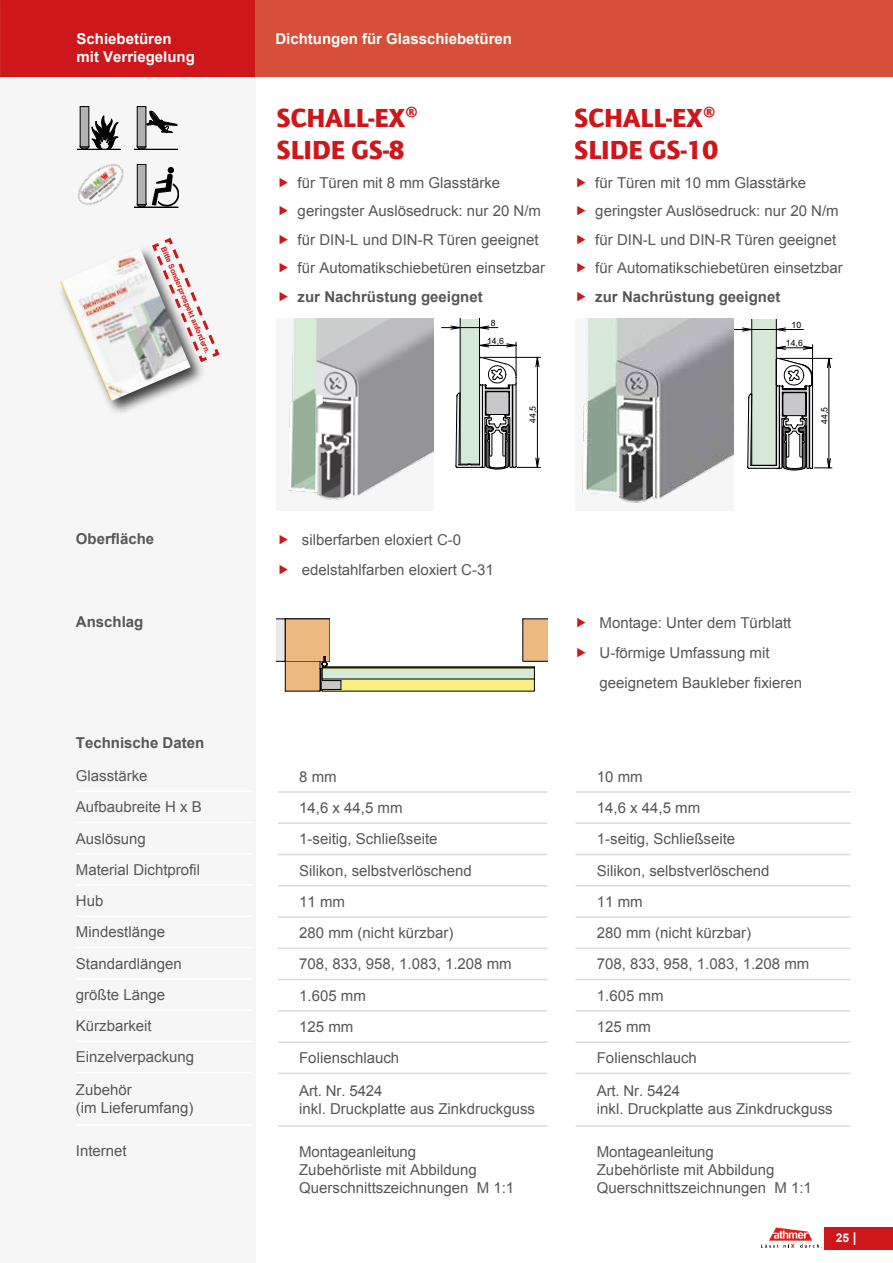
<style>
.page{position:relative;width:893px;height:1263px;background:#fff}
.page>*{position:absolute;margin:0;border:0;box-sizing:border-box;transform-origin:0 0}
.t1{font:900 27px/32.4px "Quay Sans ITC Std";color:#cd171a}
.t2{font:15px/31.2px "Arial";color:#575756}
.t3{font:700 15px "Arial";color:#575756}
.t4{font:700 15px/18px "Arial";color:#fff}
.t5{font:12.15px "Arial";color:#000}
.t6{font:700 12px "Arial";color:#fff}
.t7{font:8.7px/18.3px "Arial";color:#000;text-align:center}
.t8{font:700 7.5px "Arial";color:#cd171a}
.s1{font-size:13.5px}
</style>
<div class="page">
<div style="left:0;top:0;width:255px;height:1263px;background:#f6f6f6"></div>
<svg style="left:761px;top:1227px;width:62px;height:21px"></svg>
<div style="left:825px;top:1227px;width:68px;height:22px;background:#cd171a"></div>
<div style="left:0;top:0;width:255px;height:77px;background:#cd171a"></div>
<div style="left:255px;top:0;width:638px;height:77px;background:#d74f38"></div>
<img style="left:78px;top:164px;width:46px;height:41px">
<div style="left:80px;top:143px;width:9px;height:6px;border:1px solid #000;border-radius:50%"></div>
<div style="left:80px;top:107px;width:9px;height:40px;background:#b3b2b2"></div>
<div style="left:77px;top:149px;width:44px;height:1px;border:1px solid #000"></div>
<svg style="left:92px;top:116px;width:26px;height:33px"></svg>
<div style="left:137px;top:201px;width:9px;height:6px;border:1px solid #000;border-radius:50%"></div>
<div style="left:137px;top:164px;width:9px;height:41px;background:#b3b2b2"></div>
<div style="left:137px;top:164px;width:9px;height:41px;border:1px solid #000"></div>
<div style="left:135px;top:207px;width:43px;height:1px;border:1px solid #000"></div>
<svg style="left:167px;top:167px;width:7px;height:7px"></svg>
<svg style="left:152px;top:174px;width:27px;height:33px"></svg>
<div style="left:137px;top:143px;width:9px;height:6px;border:1px solid #000;border-radius:50%"></div>
<div style="left:137px;top:107px;width:9px;height:40px;background:#b3b2b2"></div>
<div style="left:137px;top:107px;width:9px;height:40px;border:1px solid #000"></div>
<div style="left:135px;top:149px;width:43px;height:1px;border:1px solid #000"></div>
<svg style="left:146px;top:111px;width:31px;height:22px"></svg>
<div style="left:752px;top:319px;width:24px;height:146px;background:#d6e9d6"></div>
<hr style="left:751px;top:319px;width:1px;height:146px;background:#000">
<hr style="left:776px;top:319px;width:1px;height:146px;background:#000">
<svg style="left:733px;top:327px;width:100px;height:144px"></svg>
<svg style="left:441px;top:319px;width:100px;height:151px"></svg>
<img style="left:582px;top:319px;width:151px;height:184px">
<img style="left:287px;top:319px;width:147px;height:182px">
<hr style="left:76px;top:790px;width:177px;height:2px;background:#fff">
<hr style="left:76px;top:822px;width:177px;height:1px;background:#fff">
<hr style="left:76px;top:853px;width:177px;height:1px;background:#fff">
<hr style="left:76px;top:884px;width:177px;height:2px;background:#fff">
<hr style="left:76px;top:915px;width:177px;height:2px;background:#fff">
<hr style="left:76px;top:947px;width:177px;height:1px;background:#fff">
<hr style="left:76px;top:978px;width:177px;height:1px;background:#fff">
<hr style="left:76px;top:1009px;width:177px;height:2px;background:#fff">
<hr style="left:76px;top:1040px;width:177px;height:2px;background:#fff">
<hr style="left:76px;top:1072px;width:177px;height:1px;background:#fff">
<hr style="left:76px;top:1124px;width:177px;height:2px;background:#fff">
<hr style="left:576px;top:791px;width:274px;height:2px;background:#dadada">
<hr style="left:576px;top:822px;width:274px;height:2px;background:#dadada">
<hr style="left:576px;top:854px;width:274px;height:1px;background:#dadada">
<hr style="left:576px;top:885px;width:274px;height:1px;background:#dadada">
<hr style="left:576px;top:916px;width:274px;height:2px;background:#dadada">
<hr style="left:576px;top:947px;width:274px;height:2px;background:#dadada">
<hr style="left:576px;top:979px;width:274px;height:1px;background:#dadada">
<hr style="left:576px;top:1010px;width:274px;height:1px;background:#dadada">
<hr style="left:576px;top:1041px;width:274px;height:2px;background:#dadada">
<hr style="left:576px;top:1073px;width:274px;height:1px;background:#dadada">
<hr style="left:576px;top:1125px;width:274px;height:2px;background:#dadada">
<hr style="left:278px;top:791px;width:269px;height:2px;background:#dadada">
<hr style="left:278px;top:822px;width:269px;height:2px;background:#dadada">
<hr style="left:278px;top:854px;width:269px;height:1px;background:#dadada">
<hr style="left:278px;top:885px;width:269px;height:1px;background:#dadada">
<hr style="left:278px;top:916px;width:269px;height:2px;background:#dadada">
<hr style="left:278px;top:947px;width:269px;height:2px;background:#dadada">
<hr style="left:278px;top:979px;width:269px;height:1px;background:#dadada">
<hr style="left:278px;top:1010px;width:269px;height:1px;background:#dadada">
<hr style="left:278px;top:1041px;width:269px;height:2px;background:#dadada">
<hr style="left:278px;top:1073px;width:269px;height:1px;background:#dadada">
<hr style="left:278px;top:1125px;width:269px;height:2px;background:#dadada">
<svg style="left:276px;top:618px;width:271px;height:74px"></svg>
<div style="left:58px;top:245px;width:148px;height:172px;background:#000;opacity:.75"></div>
<img style="left:60px;top:248px;width:131px;height:153px">
<svg style="left:150px;top:237px;width:70px;height:127px"></svg>
<p class="t4" style="left:77px;top:30px;width:120px">Schiebetüren mit Verriegelung</p>
<p class="t8" style="left:168px;top:245px;width:117px;rotate:67deg">Bitte Sonderprospekt anfordern.</p>
<p class="t3" style="left:76px;top:529px;width:80px">Oberfläche</p>
<p class="t4" style="left:275px;top:30px;width:238px">Dichtungen für Glasschiebetüren</p>
<h1 class="t1" style="left:276px;top:101px;width:143px">SCHALL-EX®<br>SLIDE GS-8</h1>
<p class="t2" style="left:298px;top:168px;width:249px;line-height:28.5px">für Türen mit 8 mm Glasstärke geringster Auslösedruck: nur 20 N/m für DIN-L und DIN-R Türen geeignet für Automatikschiebetüren einsetzbar</p>
<p class="t3" style="left:298px;top:286px;width:187px">zur Nachrüstung geeignet</p>
<p class="t7" style="left:491px;top:314px;width:6px">8</p>
<p class="t7" style="left:487px;top:332px;width:18px">14,6</p>
<p class="t7" style="left:524px;top:423px;width:18px;rotate:-90deg">44,5</p>
<h1 class="t1" style="left:574px;top:101px;width:146px">SCHALL-EX®<br>SLIDE GS-10</h1>
<p class="t2" style="left:595px;top:168px;width:249px;line-height:28.5px">für Türen mit 10 mm Glasstärke geringster Auslösedruck: nur 20 N/m für DIN-L und DIN-R Türen geeignet für Automatikschiebetüren einsetzbar</p>
<p class="t3" style="left:595px;top:286px;width:187px">zur Nachrüstung geeignet</p>
<p class="t7" style="left:786px;top:316px;width:18px">10<br>14,6</p>
<p class="t7" style="left:815px;top:424px;width:18px;rotate:-90deg">44,5</p>
<p class="t2" style="left:302px;top:525px;width:193px;line-height:30px">silberfarben eloxiert C-0 edelstahlfarben eloxiert C-31</p>
<p class="t3" style="left:76px;top:612px;width:69px">Anschlag</p>
<p class="t2" style="left:600px;top:608px;width:204px;line-height:30px">Montage: Unter dem Türblatt<br>U-förmige Umfassung mit geeignetem Baukleber fixieren</p>
<p class="t3" style="left:76px;top:733px;width:130px">Technische Daten</p>
<p class="t2" style="left:76px;top:760px;width:127px">Glasstärke<br>Aufbaubreite H x B<br>Auslösung<br>Material Dichtprofil<br>Hub<br>Mindestlänge<br>Standardlängen größte Länge<br>Kürzbarkeit<br>Einzelverpackung</p>
<p class="t2" style="left:76px;top:1081px;width:119px;line-height:18px">Zubehör<br>(im Lieferumfang)</p>
<p class="t2" style="left:76px;top:1135px;width:52px">Internet</p>
<p class="t2" style="left:299px;top:761px;width:214px">8 mm<br>14,6 x 44,5 mm<br>1-seitig, Schließseite<br>Silikon, selbstverlöschend<br>11 mm<br>280 mm (nicht kürzbar)<br>708, 833, 958, 1.083, 1.208 mm<br>1.605 mm<br>125 mm<br>Folienschlauch</p>
<p class="t2" style="left:299px;top:1082px;width:237px;line-height:18px">Art. Nr. 5424<br>inkl. Druckplatte aus Zinkdruckguss</p>
<p class="t2" style="left:299px;top:1142px;width:217px;line-height:18px">Montageanleitung<br>Zubehörliste mit Abbildung<br>Querschnittszeichnungen M 1:1</p>
<p class="t2" style="left:597px;top:761px;width:214px">10 mm<br>14,6 x 44,5 mm<br>1-seitig, Schließseite<br>Silikon, selbstverlöschend<br>11 mm<br>280 mm (nicht kürzbar)<br>708, 833, 958, 1.083, 1.208 mm<br>1.605 mm<br>125 mm<br>Folienschlauch</p>
<p class="t2" style="left:597px;top:1082px;width:237px;line-height:18px">Art. Nr. 5424<br>inkl. Druckplatte aus Zinkdruckguss</p>
<p class="t2" style="left:597px;top:1142px;width:217px;line-height:18px">Montageanleitung<br>Zubehörliste mit Abbildung<br>Querschnittszeichnungen M 1:1</p>
<p class="t5" style="left:553px;top:863px;width:92px">/athmer/1-566--q</p>
<p class="t6" style="left:836px;top:1230px;width:22px">25 <span class="s1">|</span></p>
</div>
